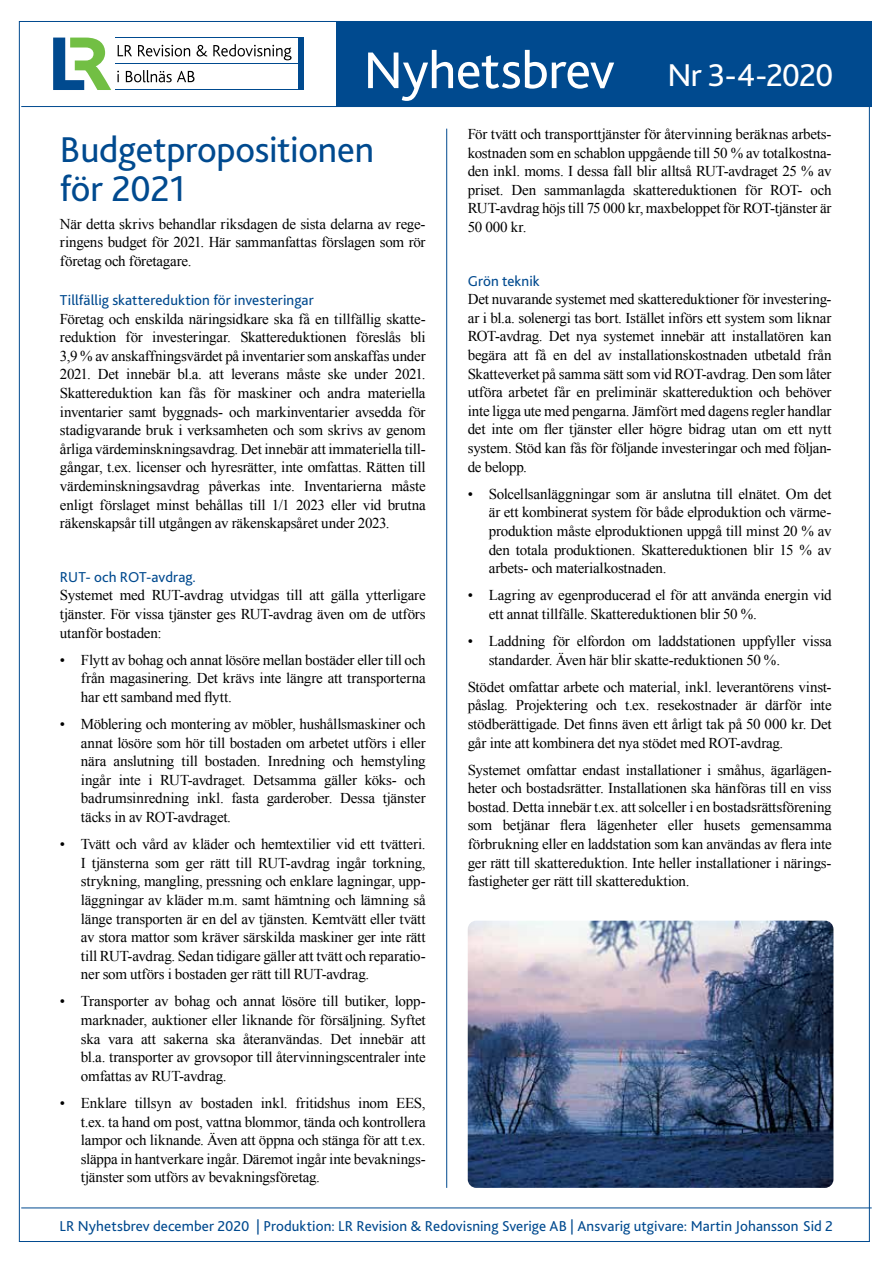
<style>
.page{position:relative;width:893px;height:1263px;background:#fff}
.page>*{position:absolute;margin:0;border:0;box-sizing:border-box;transform-origin:0 0}
.t1{font:54px "Bliss 2";letter-spacing:-.01em;color:#fff}
.t2{font:37.5px/39px "Bliss 2";letter-spacing:-.01em;color:#004a8f}
.t3{font:15px/18.6px "Times New Roman";letter-spacing:-.015em;color:#000;text-align:justify}
.t4{font:15px "Bliss 2";letter-spacing:.005em;color:#004a8f}
.s1{font-size:33px}
</style>
<div class="page">
<hr style="left:21px;top:106px;width:851px;height:1px;background:#004a8f">
<div style="left:336px;top:21px;width:536px;height:85px;background:#004a8f"></div>
<hr style="left:21px;top:1208px;width:851px;height:1px;background:#004a8f">
<hr style="left:446px;top:129px;width:1px;height:1059px;background:#004a8f">
<img style="left:468px;top:921px;width:365px;height:267px">
<svg style="left:118px;top:45px;width:14px;height:11px"></svg>
<svg style="left:138px;top:45px;width:52px;height:11px"></svg>
<svg style="left:197px;top:45px;width:10px;height:11px"></svg>
<svg style="left:213px;top:44px;width:79px;height:16px"></svg>
<svg style="left:117px;top:71px;width:2px;height:11px"></svg>
<svg style="left:126px;top:70px;width:69px;height:12px"></svg>
<div style="left:299px;top:38px;width:5px;height:52px;background:#004a8f"></div>
<svg style="left:53px;top:38px;width:58px;height:52px"></svg>
<hr style="left:115px;top:38px;width:188px;height:1px;background:#004a8f">
<hr style="left:115px;top:89px;width:188px;height:1px;background:#004a8f">
<hr style="left:115px;top:63px;width:188px;height:1px;background:#004a8f">
<h1 class="t1" style="left:364px;top:37px;width:471px">Nyhetsbrev <span class="s1">Nr 3-4-2020</span></h1>
<h2 class="t2" style="left:60px;top:129px;width:316px">Budgetpropositionen för 2021</h2>
<p class="t3" style="left:60px;top:214px;width:367px">När detta skrivs behandlar riksdagen de sista delarna av rege&shy;ringens budget för 2021. Här sammanfattas förslagen som rör företag och företagare.</p>
<p class="t4" style="left:60px;top:291px;width:255px">Tillfällig skattereduktion för investeringar</p>
<p class="t3" style="left:60px;top:309px;width:367px">Företag och enskilda näringsidkare ska få en tillfällig skatte&shy;reduktion för investeringar. Skattereduktionen föreslås bli 3,9 % av anskaffningsvärdet på inventarier som anskaffas under 2021. Det innebär bl.a. att leverans måste ske under 2021.<br>Skattereduktion kan fås för maskiner och andra materiella inventarier samt byggnads- och markinventarier avsedda för stadigvarande bruk i verksamheten och som skrivs av genom årliga värdeminskningsavdrag. Det innebär att immateriella till&shy;gångar, t.ex. licenser och hyresrätter, inte omfattas. Rätten till värdeminskningsavdrag påverkas inte. Inventarierna måste enligt förslaget minst behållas till 1/1 2023 eller vid brutna räkenskapsår till utgången av räkenskapsåret under 2023.</p>
<p class="t4" style="left:60px;top:567px;width:138px">RUT- och ROT-avdrag.</p>
<p class="t3" style="left:60px;top:586px;width:367px">Systemet med RUT-avdrag utvidgas till att gälla ytterligare tjänster. För vissa tjänster ges RUT-avdrag även om de utförs utanför bostaden:</p>
<p class="t3" style="left:81px;top:650px;width:346px;text-indent:-21px">• Flytt av bohag och annat lösöre mellan bostäder eller till och från magasinering. Det krävs inte längre att transporterna har ett samband med flytt.</p>
<p class="t3" style="left:81px;top:714px;width:346px;text-indent:-21px">• Möblering och montering av möbler, hushållsmaskiner och annat lösöre som hör till bostaden om arbetet utförs i eller nära anslutning till bostaden. Inredning och hemstyling ingår inte i RUT-avdraget. Detsamma gäller köks- och badrumsinredning inkl. fasta garderober. Dessa tjänster täcks in av ROT-avdraget.</p>
<p class="t3" style="left:81px;top:835px;width:346px;text-indent:-21px">• Tvätt och vård av kläder och hemtextilier vid ett tvätteri.<br>I tjänsterna som ger rätt till RUT-avdrag ingår torkning, strykning, mangling, pressning och enklare lagningar, upp&shy;läggningar av kläder m.m. samt hämtning och lämning så länge transporten är en del av tjänsten. Kemtvätt eller tvätt av stora mattor som kräver särskilda maskiner ger inte rätt till RUT-avdrag. Sedan tidigare gäller att tvätt och reparatio&shy;ner som utförs i bostaden ger rätt till RUT-avdrag.</p>
<p class="t3" style="left:81px;top:992px;width:346px;text-indent:-21px">• Transporter av bohag och annat lösöre till butiker, lopp&shy;marknader, auktioner eller liknande för försäljning. Syftet ska vara att sakerna ska återanvändas. Det innebär att bl.a. transporter av grovsopor till återvinningscentraler inte omfattas av RUT-avdrag.</p>
<p class="t3" style="left:81px;top:1093px;width:346px;text-indent:-21px">• Enklare tillsyn av bostaden inkl. fritidshus inom EES, t.ex. ta hand om post, vattna blommor, tända och kontrollera lampor och liknande. Även att öppna och stänga för att t.ex. släppa in hantverkare ingår. Däremot ingår inte bevaknings&shy;tjänster som utförs av bevakningsföretag.</p>
<p class="t3" style="left:468px;top:124px;width:365px">För tvätt och transporttjänster för återvinning beräknas arbets&shy;kostnaden som en schablon uppgående till 50 % av totalkostna&shy;den inkl. moms. I dessa fall blir alltså RUT-avdraget 25 % av priset. Den sammanlagda skattereduktionen för ROT- och RUT-avdrag höjs till 75 000 kr, maxbeloppet för ROT-tjänster är 50 000 kr.</p>
<p class="t4" style="left:468px;top:271px;width:73px">Grön teknik</p>
<p class="t3" style="left:468px;top:290px;width:365px">Det nuvarande systemet med skattereduktioner för investering&shy;ar i bl.a. solenergi tas bort. Istället införs ett system som liknar ROT-avdrag. Det nya systemet innebär att installatören kan begära att få en del av installationskostnaden utbetald från Skatteverket på samma sätt som vid ROT-avdrag. Den som låter utföra arbetet får en preliminär skattereduktion och behöver inte ligga ute med pengarna. Jämfört med dagens regler handlar det inte om fler tjänster eller högre bidrag utan om ett nytt system. Stöd kan fås för följande investeringar och med följan&shy;de belopp.</p>
<p class="t3" style="left:489px;top:484px;width:344px;text-indent:-21px">• Solcellsanläggningar som är anslutna till elnätet. Om det är ett kombinerat system för både elproduktion och värme&shy;produktion måste elproduktionen uppgå till minst 20 % av den totala produktionen. Skattereduktionen blir 15 % av arbets- och materialkostnaden.</p>
<p class="t3" style="left:489px;top:586px;width:344px;text-indent:-21px">• Lagring av egenproducerad el för att använda energin vid ett annat tillfälle. Skattereduktionen blir 50 %.</p>
<p class="t3" style="left:489px;top:631px;width:344px;text-indent:-21px">• Laddning för elfordon om laddstationen uppfyller vissa standarder. Även här blir skatte-reduktionen 50 %.</p>
<p class="t3" style="left:468px;top:677px;width:365px">Stödet omfattar arbete och material, inkl. leverantörens vinst&shy;påslag. Projektering och t.ex. resekostnader är därför inte stödberättigade. Det finns även ett årligt tak på 50 000 kr. Det går inte att kombinera det nya stödet med ROT-avdrag.</p>
<p class="t3" style="left:468px;top:760px;width:365px">Systemet omfattar endast installationer i småhus, ägarlägen&shy;heter och bostadsrätter. Installationen ska hänföras till en viss bostad. Detta innebär t.ex. att solceller i en bostadsrättsförening som betjänar flera lägenheter eller husets gemensamma förbrukning eller en laddstation som kan användas av flera inte ger rätt till skattereduktion. Inte heller installationer i närings&shy;fastigheter ger rätt till skattereduktion.</p>
<p class="t4" style="left:60px;top:1217px;width:775px">LR Nyhetsbrev december 2020 | Produktion: LR Revision &amp; Redovisning Sverige AB | Ansvarig utgivare: Martin Johansson Sid 2</p>
</div>
